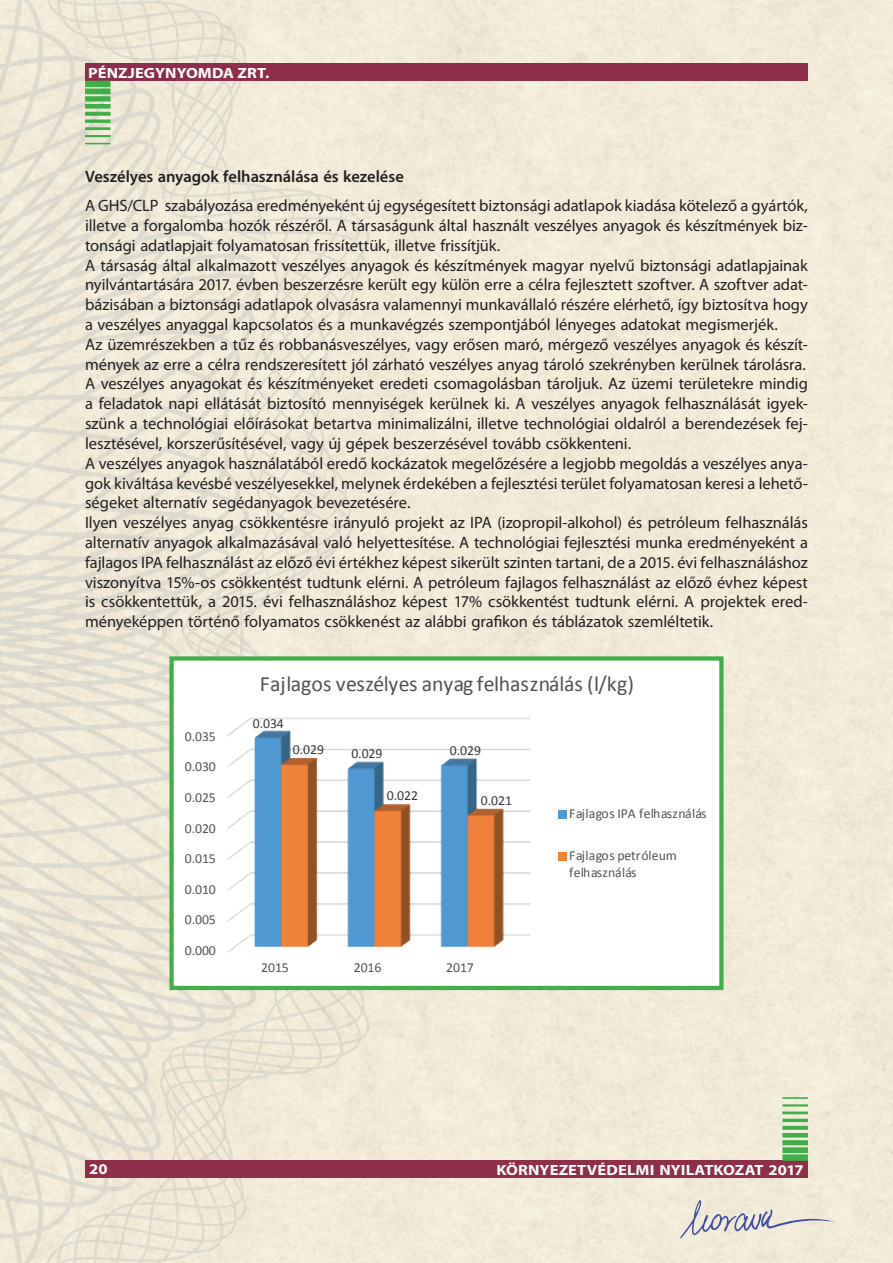
<style>
.page{position:relative;width:893px;height:1263px;background:#fff}
.page>*{position:absolute;margin:0;border:0;box-sizing:border-box;transform-origin:0 0}
.t1{font:21.75px "Calibri";letter-spacing:-.005em;color:#515455}
.t2{font:16.5px/19.8px "Myriad Pro";letter-spacing:-.005em;color:#231f20}
.t3{font:600 16.5px "Myriad Pro";letter-spacing:-.005em;color:#231f20}
.t4{font:700 14.85px "Myriad Pro";letter-spacing:.005em;color:#fff;scale:1.11 1}
.t5{font:13.8px/16.8px "Calibri";letter-spacing:-.005em;color:#515455}
.t6{font:13.8px "Calibri";letter-spacing:-.005em;color:#36393c}
.t7{font:13.8px "Calibri";letter-spacing:.015em;color:#515455}
</style>
<div class="page">
<img style="left:0;top:0;width:893px;height:1263px">
<div style="left:85px;top:64px;width:723px;height:17px;background:#8d2e4a"></div>
<div style="left:85px;top:1161px;width:723px;height:17px;background:#8d2e4a"></div>
<div style="left:85px;top:81px;width:26px;height:6px;background:#40ae49"></div>
<div style="left:85px;top:88px;width:26px;height:6px;background:#40ae49"></div>
<div style="left:85px;top:96px;width:26px;height:5px;background:#40ae49"></div>
<div style="left:85px;top:104px;width:26px;height:5px;background:#40ae49"></div>
<svg style="left:85px;top:112px;width:26px;height:4px"></svg>
<hr style="left:85px;top:120px;width:26px;height:3px;background:#40ae49">
<hr style="left:85px;top:127px;width:26px;height:3px;background:#40ae49">
<hr style="left:85px;top:135px;width:26px;height:2px;background:#40ae49">
<svg style="left:85px;top:143px;width:26px;height:1px"></svg>
<div style="left:782px;top:1154px;width:26px;height:7px;background:#40ae49"></div>
<div style="left:782px;top:1147px;width:26px;height:6px;background:#40ae49"></div>
<div style="left:782px;top:1140px;width:26px;height:5px;background:#40ae49"></div>
<hr style="left:782px;top:1133px;width:26px;height:4px;background:#40ae49">
<svg style="left:782px;top:1126px;width:26px;height:4px"></svg>
<hr style="left:782px;top:1119px;width:26px;height:3px;background:#40ae49">
<hr style="left:782px;top:1111px;width:26px;height:3px;background:#40ae49">
<hr style="left:782px;top:1104px;width:26px;height:2px;background:#40ae49">
<hr style="left:782px;top:1097px;width:26px;height:2px;background:#40ae49">
<svg style="left:174px;top:661px;width:544px;height:324px"></svg>
<div style="left:169px;top:656px;width:554px;height:334px;border:4px solid #40ae49"></div>
<img style="left:679px;top:1200px;width:157px;height:39px">
<p class="t4" style="left:88px;top:64px;width:165px">PÉNZJEGYNYOMDA ZRT.</p>
<p class="t3" style="left:85px;top:168px;width:320px">Veszélyes anyagok felhasználása és kezelése</p>
<p class="t2" style="left:85px;top:196px;width:724px">A GHS/CLP szabályozása eredményeként új egységesített biztonsági adatlapok kiadása kötelező a gyártók, illetve a forgalomba hozók részéről. A társaságunk által használt veszélyes anyagok és készítmények biz&shy;tonsági adatlapjait folyamatosan frissítettük, illetve frissítjük.<br>A társaság által alkalmazott veszélyes anyagok és készítmények magyar nyelvű biztonsági adatlapjainak nyilvántartására 2017. évben beszerzésre került egy külön erre a célra fejlesztett szoftver. A szoftver adat&shy;bázisában a biztonsági adatlapok olvasásra valamennyi munkavállaló részére elérhető, így biztosítva hogy a veszélyes anyaggal kapcsolatos és a munkavégzés szempontjából lényeges adatokat megismerjék.<br>Az üzemrészekben a tűz és robbanásveszélyes, vagy erősen maró, mérgező veszélyes anyagok és készít&shy;mények az erre a célra rendszeresített jól zárható veszélyes anyag tároló szekrényben kerülnek tárolásra.<br>A veszélyes anyagokat és készítményeket eredeti csomagolásban tároljuk. Az üzemi területekre mindig a feladatok napi ellátását biztosító mennyiségek kerülnek ki. A veszélyes anyagok felhasználását igyek&shy;szünk a technológiai előírásokat betartva minimalizálni, illetve technológiai oldalról a berendezések fej&shy;lesztésével, korszerűsítésével, vagy új gépek beszerzésével tovább csökkenteni.<br>A veszélyes anyagok használatából eredő kockázatok megelőzésére a legjobb megoldás a veszélyes anya&shy;gok kiváltása kevésbé veszélyesekkel, melynek érdekében a fejlesztési terület folyamatosan keresi a lehető&shy;ségeket alternatív segédanyagok bevezetésére.<br>Ilyen veszélyes anyag csökkentésre irányuló projekt az IPA (izopropil-alkohol) és petróleum felhasználás alternatív anyagok alkalmazásával való helyettesítése. A technológiai fejlesztési munka eredményeként a fajlagos IPA felhasználást az előző évi értékhez képest sikerült szinten tartani, de a 2015. évi felhasználáshoz viszonyítva 15%-os csökkentést tudtunk elérni. A petróleum fajlagos felhasználást az előző évhez képest is csökkentettük, a 2015. évi felhasználáshoz képest 17% csökkentést tudtunk elérni. A projektek ered&shy;ményeképpen történő folyamatos csökkenést az alábbi grafikon és táblázatok szemléltetik.</p>
<h1 class="t1" style="left:260px;top:670px;width:375px">Fajlagos veszélyes anyag felhasználás (l/kg)</h1>
<p class="t5" style="left:185px;top:727px;width:33px">0.035</p>
<p class="t5" style="left:185px;top:758px;width:33px">0.030</p>
<p class="t5" style="left:185px;top:788px;width:33px">0.025</p>
<p class="t5" style="left:185px;top:819px;width:33px">0.020</p>
<p class="t5" style="left:185px;top:849px;width:33px">0.015</p>
<p class="t5" style="left:185px;top:880px;width:33px">0.010</p>
<p class="t5" style="left:185px;top:911px;width:33px">0.005</p>
<p class="t5" style="left:185px;top:941px;width:33px">0.000</p>
<p class="t6" style="left:253px;top:714px;width:33px">0.034</p>
<p class="t6" style="left:293px;top:741px;width:33px">0.029</p>
<p class="t6" style="left:351px;top:745px;width:33px">0.029</p>
<p class="t6" style="left:450px;top:742px;width:33px">0.029</p>
<p class="t6" style="left:387px;top:787px;width:33px">0.022</p>
<p class="t6" style="left:481px;top:791px;width:33px">0.021</p>
<p class="t5" style="left:261px;top:958px;width:29px">2015</p>
<p class="t5" style="left:354px;top:958px;width:29px">2016</p>
<p class="t5" style="left:446px;top:958px;width:29px">2017</p>
<p class="t7" style="left:569px;top:804px;width:139px">Fajlagos IPA felhasználás</p>
<p class="t5" style="left:569px;top:846px;width:109px">Fajlagos petróleum felhasználás</p>
<p class="t4" style="left:89px;top:1161px;width:18px">20</p>
<p class="t4" style="left:496px;top:1161px;width:278px">KÖRNYEZETVÉDELMI NYILATKOZAT 2017</p>
</div>
